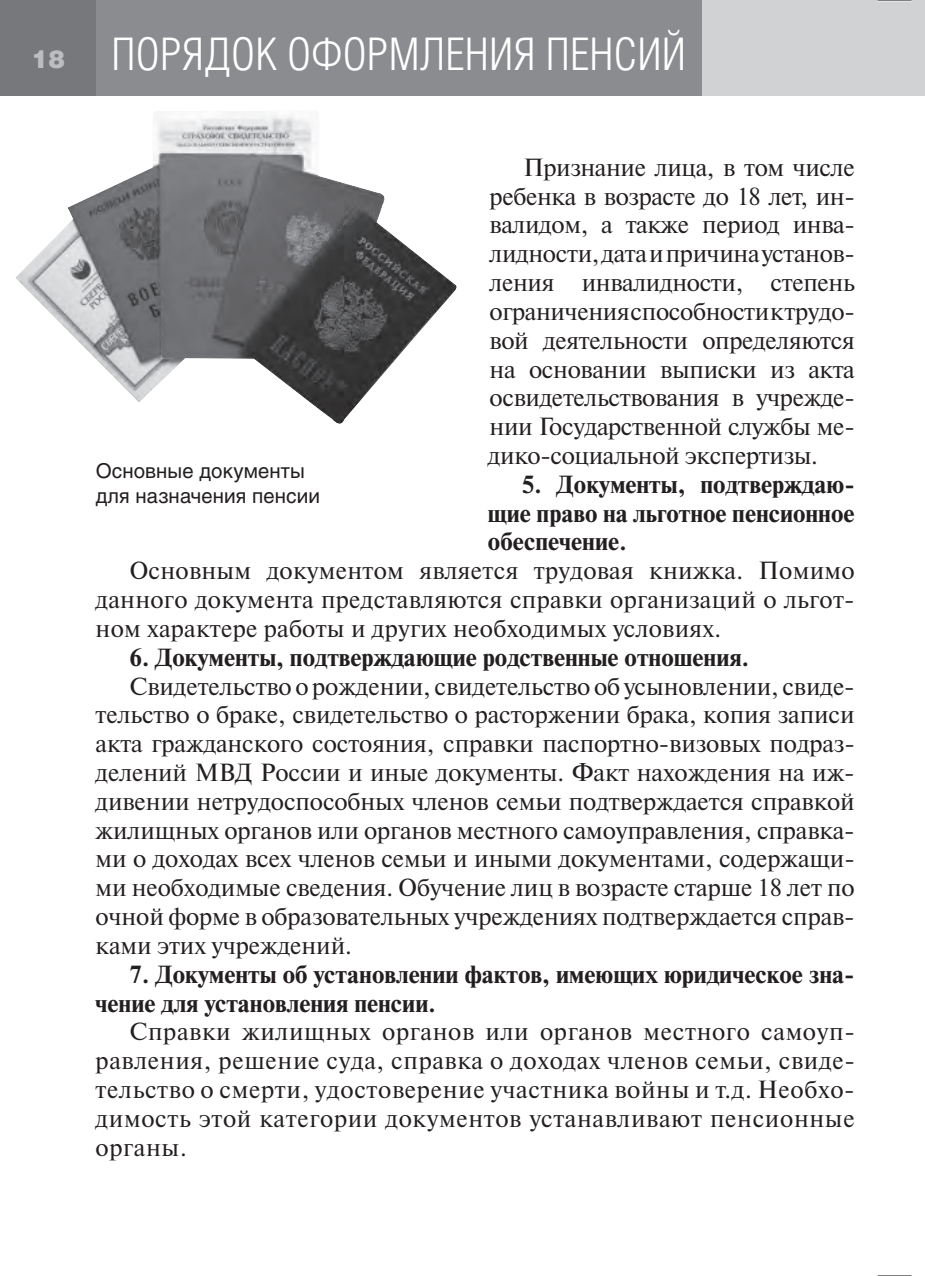
<style>
.page{position:relative;width:925px;height:1276px;background:#fff}
.page>*{position:absolute;margin:0;border:0;box-sizing:border-box;transform-origin:0 0}
.t1{font:300 45px "Helios Cond";letter-spacing:.005em;color:#fff}
.t2{font:24.75px/28.8px "Newton C";letter-spacing:-.005em;color:#231f20;text-align:justify}
.t3{font:700 24.75px/28.8px "Newton C";color:#231f20;text-align:justify}
.t4{font:20.25px/24.3px "Helios";letter-spacing:.005em;color:#231f20}
.s1{font-family:"Helios";font-weight:900;font-size:24.75px;color:#bcbdc0}
</style>
<div class="page">
<div style="left:285px;top:0;width:640px;height:95px;background:#d1d2d4"></div>
<div style="left:0;top:0;width:702px;height:96px;background:#8a8c8f"></div>
<div style="left:0;top:0;width:96px;height:96px;background:#76787b"></div>
<img style="left:15px;top:111px;width:442px;height:313px">
<hr style="left:878px;top:0;width:33px;height:1px;background:#000">
<hr style="left:878px;top:1275px;width:33px;height:1px;background:#000">
<h1 class="t1" style="left:32px;top:29px;width:656px"><span class="s1">18</span> ПОРЯДОК ОФОРМЛЕНИЯ ПЕНСИЙ</h1>
<p class="t2" style="left:488px;top:153px;width:368px;text-indent:35px">Признание лица, в том числе ребенка в возрасте до 18 лет, ин&shy;валидом, а также период инва&shy;лидности, дата и причина установ&shy;ления инвалидности, степень ограничения способности к трудо&shy;вой деятельности определяются на основании выписки из акта освидетельствования в учрежде&shy;нии Государственной службы ме&shy;дико-социальной экспертизы.</p>
<p class="t3" style="left:488px;top:470px;width:368px;text-indent:34px">5. Документы, подтверждаю&shy;щие право на льготное пенсионное обеспечение.</p>
<p class="t2" style="left:96px;top:556px;width:760px;text-indent:34px">Основным документом является трудовая книжка. Помимо данного документа представляются справки организаций о льгот&shy;ном характере работы и других необходимых условиях.</p>
<p class="t3" style="left:129px;top:643px;width:621px">6. Документы, подтверждающие родственные отношения.</p>
<p class="t2" style="left:96px;top:672px;width:761px;text-indent:34px">Свидетельство о рождении, свидетельство об усыновлении, свиде&shy;тельство о браке, свидетельство о расторжении брака, копия записи акта гражданского состояния, справки паспортно-визо вых подраз&shy;делений МВД России и иные документы. Факт нахож дения на иж&shy;дивении нетрудоспособных членов семьи подтверж дается справкой жилищных органов или органов местного само управления, справка&shy;ми о доходах всех членов семьи и иными до кументами, содержащи&shy;ми необходимые сведения. Обучение лиц в возрасте старше 18 лет по очной форме в образовательных уч реждениях подтверждается справ&shy;ками этих учреждений.</p>
<p class="t3" style="left:96px;top:959px;width:760px;text-indent:34px">7. Документы об установлении фактов, имеющих юридическое зна&shy;чение для установления пенсии.</p>
<p class="t2" style="left:96px;top:1017px;width:761px;text-indent:34px">Справки жилищных органов или органов местного самоуп&shy;равления, решение суда, справка о доходах членов семьи, свиде&shy;тельство о смерти, удостоверение участника войны и т.д. Необхо&shy;димость этой категории докумен тов устанавливают пенсионные органы.</p>
<p class="t4" style="left:96px;top:459px;width:226px">Основные документы для назначения пенсии</p>
</div>
